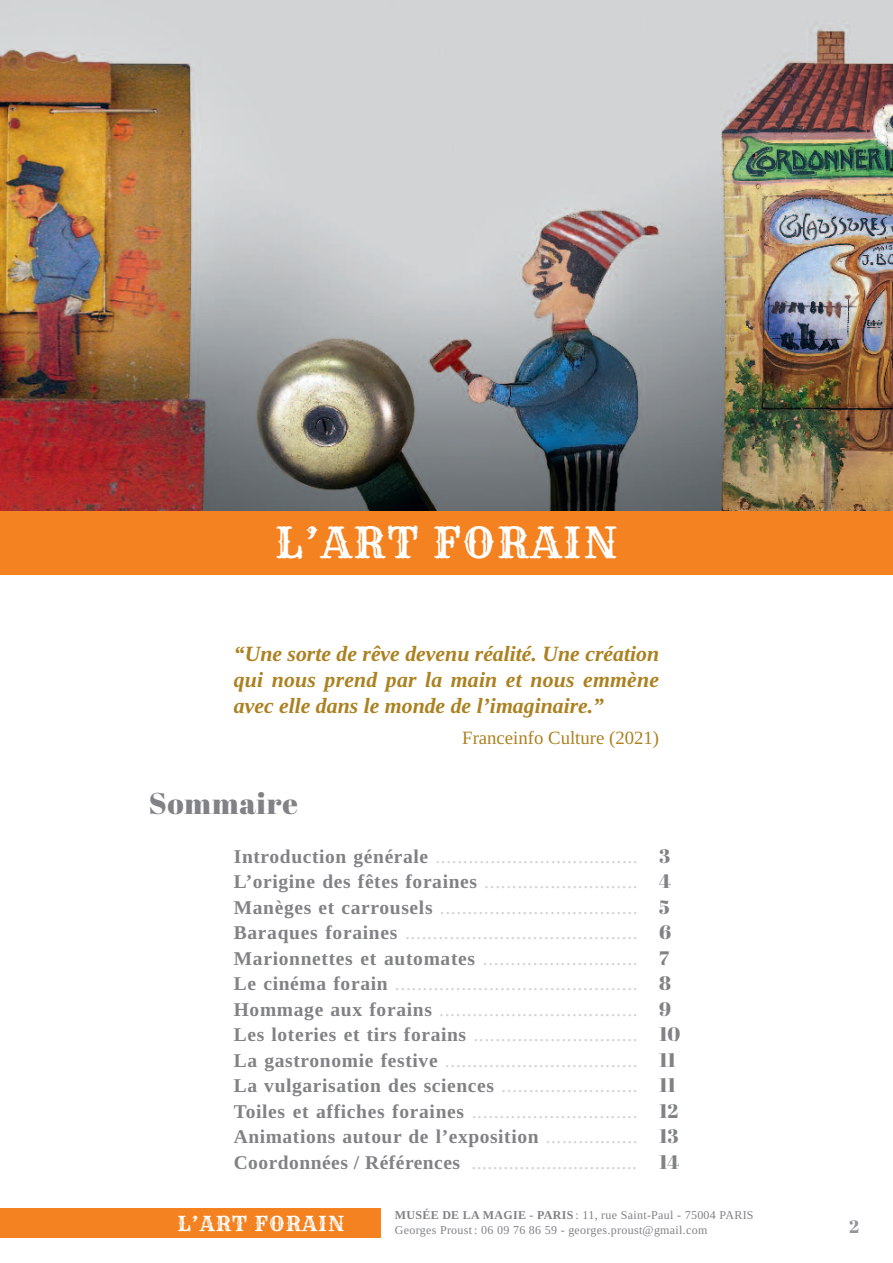
<style>
.page{position:relative;width:893px;height:1263px;background:#fff}
.page>*{position:absolute;margin:0;border:0;box-sizing:border-box;transform-origin:0 0}
.t1{font:42px "Rye";letter-spacing:.05em;color:#fff}
.t2{font:30px "Abril Fatface";letter-spacing:.025em;color:#808285}
.t3{font:italic 700 21.75px/26.1px "Tinos";color:#ab8121;text-align:justify}
.t4{font:20.25px "Rye";letter-spacing:.06em;color:#fff}
.t5{font:19.5px/25.5px "Tinos";color:#d1d2d4;text-align:justify}
.t6{font:19.5px/25.5px "Abril Fatface";color:#808285}
.t7{font:18.75px "Tinos";color:#ab8121}
.t8{font:18px "Abril Fatface";color:#939598}
.t9{font:12px/14.4px "Tinos";letter-spacing:.025em;color:#808285}
.s1{font-weight:700;color:#808285}
.s2{font-weight:700}
</style>
<div class="page">
<div style="left:0;top:0;width:893px;height:574px;background:#f58220"></div>
<img style="left:0;top:0;width:893px;height:510px">
<div style="left:0;top:1208px;width:381px;height:29px;background:#f58220"></div>
<h1 class="t1" style="left:275px;top:519px;width:344px">L’ART FORAIN</h1>
<p class="t3" style="left:234px;top:640px;width:427px">“Une sorte de rêve devenu réalité. Une création qui nous prend par la main et nous emmène avec elle dans le monde de l’imaginaire.”</p>
<p class="t7" style="left:462px;top:726px;width:198px">Franceinfo Culture (2021)</p>
<h2 class="t2" style="left:149px;top:782px;width:150px">Sommaire</h2>
<p class="t5" style="left:234px;top:843px;width:406px"><span class="s1">Introduction générale</span> .....................................<br><span class="s1">L’origine des fêtes foraines</span> ............................<br><span class="s1">Manèges et carrousels</span> ....................................<br><span class="s1">Baraques foraines</span> ..........................................<br><span class="s1">Marionnettes et automates</span> ............................<br><span class="s1">Le cinéma forain</span> ............................................<br><span class="s1">Hommage aux forains</span> ....................................<br><span class="s1">Les loteries et tirs forains</span> ..............................<br><span class="s1">La gastronomie festive</span> ...................................<br><span class="s1">La vulgarisation des sciences</span> .........................<br><span class="s1">Toiles et affiches foraines</span> ..............................<br><span class="s1">Animations autour de l’exposition</span> .................<br><span class="s1">Coordonnées / Références</span> ...............................</p>
<p class="t6" style="left:659px;top:842px;width:23px">3<br>4<br>5<br>6<br>7<br>8<br>9<br>10<br>11<br>11<br>12<br>13<br>14</p>
<p class="t4" style="left:177px;top:1212px;width:169px">L’ART FORAIN</p>
<p class="t9" style="left:395px;top:1208px;width:360px"><span class="s2">MUSÉE DE LA MAGIE - PARIS</span> : 11, rue Saint-Paul - 75004 PARIS<br>Georges Proust : 06 09 76 86 59 - georges.proust@gmail.com</p>
<p class="t8" style="left:849px;top:1214px;width:11px">2</p>
</div>
